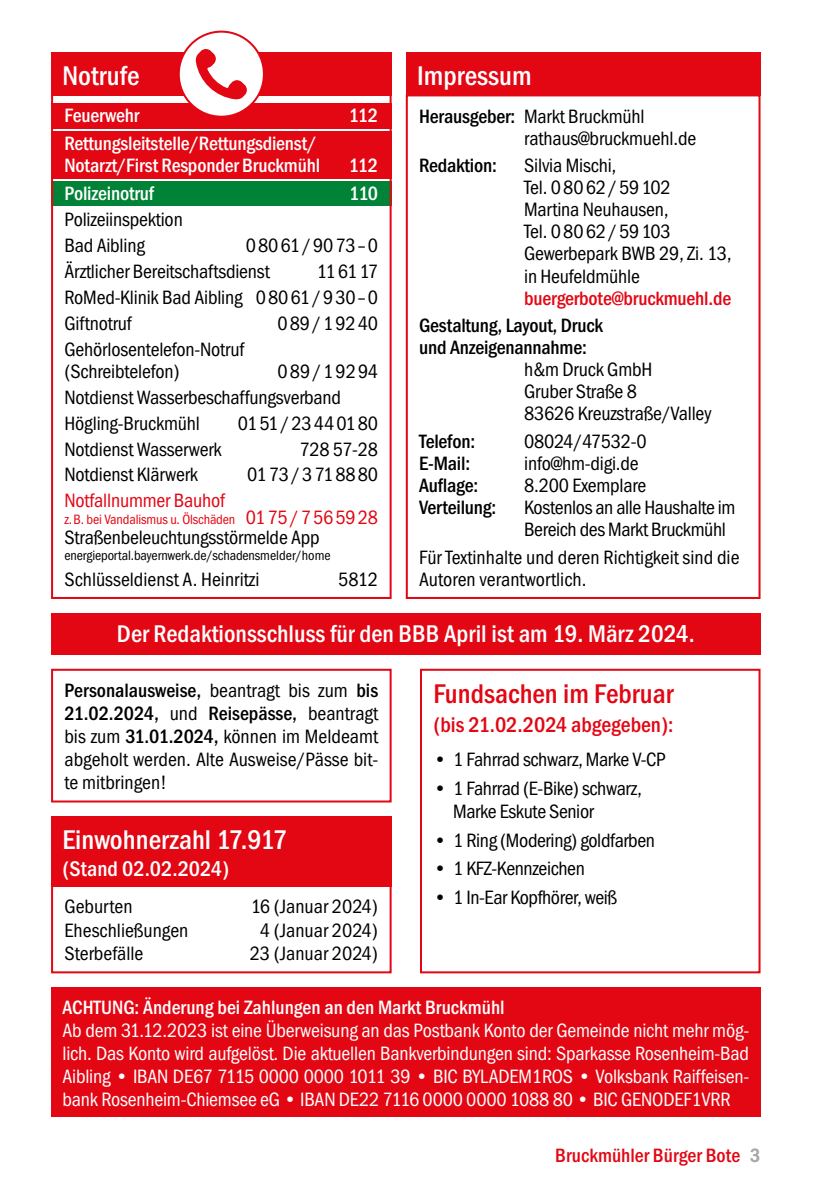
<style>
.page{position:relative;width:840px;height:1191px;background:#fff}
.page>*{position:absolute;margin:0;border:0;box-sizing:border-box;transform-origin:0 0}
.t1{font:700 28px "Franklin Gothic Cond";color:#fff}
.t2{font:700 28px "Franklin Gothic Cond";color:#e30613}
.t3{font:700 25px "Franklin Gothic Cond";color:#fff}
.t4{font:700 22px "Franklin Gothic Cond";color:#e30613}
.t5{font:700 22px "Franklin Gothic Cond";color:#fff}
.t6{font:20px/22px "Franklin Gothic Cond";letter-spacing:-.01em;color:#000}
.t7{font:20px/23px "Franklin Gothic Cond";letter-spacing:-.01em;color:#fff;text-align:justify}
.t8{font:700 20px/22.2px "Franklin Gothic Cond";letter-spacing:-.01em;color:#fff}
.t9{font:700 20px/22px "Franklin Gothic Cond";letter-spacing:-.01em;color:#000}
.t10{font:700 20px "Franklin Gothic Cond";color:#e30613}
.t11{font:20px "Franklin Gothic Cond";letter-spacing:-.01em;color:#e30613}
.t12{font:20px "Franklin Gothic Cond";letter-spacing:.045em;color:#000}
.t13{font:14px "Franklin Gothic Cond";letter-spacing:-.01em;color:#000}
.t14{font:14px "Franklin Gothic Cond";letter-spacing:-.01em;color:#e30613}
.s1{font-size:20px}
.s2{font-weight:700}
.s3{font-weight:800;color:#a8a8a7}
</style>
<div class="page">
<div style="left:51px;top:884px;width:340px;height:89px;border:2px solid #e30613"></div>
<div style="left:420px;top:669px;width:340px;height:304px;border:2px solid #e30613"></div>
<div style="left:51px;top:816px;width:340px;height:71px;background:#e30613"></div>
<div style="left:51px;top:103px;width:340px;height:25px;background:#e30613"></div>
<div style="left:51px;top:181px;width:340px;height:25px;background:#008237"></div>
<div style="left:51px;top:131px;width:340px;height:47px;background:#e30613"></div>
<div style="left:51px;top:94px;width:340px;height:505px;border:2px solid #e30613"></div>
<div style="left:405px;top:94px;width:355px;height:505px;border:2px solid #e30613"></div>
<div style="left:51px;top:52px;width:340px;height:44px;background:#e30613"></div>
<div style="left:405px;top:52px;width:355px;height:44px;background:#e30613"></div>
<div style="left:179px;top:32px;width:85px;height:85px;background:#fff;border-radius:50%"></div>
<div style="left:178px;top:31px;width:87px;height:87px;border:2px solid #e30613;border-radius:50%"></div>
<svg style="left:195px;top:49px;width:52px;height:50px"></svg>
<div style="left:51px;top:613px;width:709px;height:41px;background:#e30613"></div>
<div style="left:51px;top:987px;width:709px;height:130px;background:#e30613"></div>
<div style="left:51px;top:669px;width:340px;height:133px;border:2px solid #e30613"></div>
<h1 class="t1" style="left:62px;top:59px;width:79px">Notrufe</h1>
<h1 class="t1" style="left:417px;top:59px;width:116px">Impressum</h1>
<p class="t8" style="left:64px;top:105px;width:76px">Feuerwehr</p>
<p class="t8" style="left:348px;top:105px;width:31px">112</p>
<p class="t8" style="left:64px;top:133px;width:257px">Rettungsleitstelle/Rettungsdienst/<br>Notarzt/First Responder Bruckmühl</p>
<p class="t8" style="left:348px;top:155px;width:31px">112</p>
<p class="t8" style="left:64px;top:183px;width:91px">Polizeinotruf</p>
<p class="t8" style="left:349px;top:183px;width:30px">110</p>
<p class="t6" style="left:64px;top:207px;width:120px;line-height:25.8px">Polizeiinspektion<br>Bad Aibling</p>
<p class="t6" style="left:64px;top:233px;width:315px;line-height:25.8px;text-indent:181px">08061/9073–0<br>Ärztlicher Bereitschaftsdienst</p>
<p class="t6" style="left:64px;top:259px;width:315px;line-height:25.8px;text-align:justify;text-indent:252px">116117<br>RoMed-Klinik Bad Aibling 08061/930–0<br>Giftnotruf</p>
<p class="t12" style="left:277px;top:312px;width:102px">089/19240</p>
<p class="t6" style="left:64px;top:338px;width:181px">Gehörlosentelefon-Notruf (Schreibtelefon)</p>
<p class="t6" style="left:64px;top:358px;width:315px;line-height:25.8px;text-indent:213px">089/19294<br>Notdienst Wasserbeschaffungsverband<br>Högling-Bruckmühl</p>
<p class="t6" style="left:238px;top:412px;width:141px">0151/23440180</p>
<p class="t6" style="left:64px;top:438px;width:159px">Notdienst Wasserwerk</p>
<p class="t6" style="left:299px;top:438px;width:80px">728 57-28</p>
<p class="t6" style="left:64px;top:464px;width:135px">Notdienst Klärwerk</p>
<p class="t6" style="left:247px;top:464px;width:132px">0173/3718880</p>
<p class="t11" style="left:64px;top:489px;width:162px">Notfallnummer Bauhof</p>
<p class="t14" style="left:64px;top:511px;width:315px">z. B. bei Vandalismus u. Ölschäden <span class="s1">0175/7565928</span></p>
<p class="t6" style="left:64px;top:526px;width:257px">Straßenbeleuchtungsstörmelde App</p>
<p class="t13" style="left:64px;top:547px;width:267px">energieportal.bayernwerk.de/schadensmelder/home</p>
<p class="t6" style="left:64px;top:568px;width:196px">Schlüsseldienst A. Heinritzi</p>
<p class="t6" style="left:338px;top:568px;width:41px">5812</p>
<p class="t6" style="left:524px;top:105px;width:173px;text-indent:-105px"><span class="s2">Herausgeber:</span> Markt Bruckmühl rathaus@bruckmuehl.de</p>
<p class="t9" style="left:419px;top:155px;width:79px">Redaktion:</p>
<p class="t6" style="left:524px;top:155px;width:209px">Silvia Mischi,<br>Tel. 08062/59102<br>Martina Neuhausen,<br>Tel. 08062/59103<br>Gewerbepark BWB 29, Zi. 13, in Heufeldmühle</p>
<p class="t10" style="left:524px;top:286px;width:208px">buergerbote@bruckmuehl.de</p>
<p class="t9" style="left:419px;top:315px;width:185px">Gestaltung, Layout, Druck und Anzeigenannahme:</p>
<p class="t6" style="left:524px;top:359px;width:189px">h&amp;m Druck GmbH<br>Gruber Straße 8<br>83626 Kreuzstraße/Valley</p>
<p class="t9" style="left:419px;top:430px;width:57px">Telefon:</p>
<p class="t6" style="left:524px;top:430px;width:124px">08024/47532-0</p>
<p class="t9" style="left:419px;top:452px;width:52px">E-Mail:</p>
<p class="t6" style="left:524px;top:452px;width:116px">info@hm-digi.de</p>
<p class="t9" style="left:419px;top:474px;width:60px">Auflage:</p>
<p class="t6" style="left:524px;top:474px;width:124px">8.200 Exemplare</p>
<p class="t9" style="left:419px;top:496px;width:79px">Verteilung:</p>
<p class="t6" style="left:524px;top:496px;width:213px">Kostenlos an alle Haushalte im<br>Bereich des Markt Bruckmühl</p>
<p class="t6" style="left:419px;top:546px;width:322px">Für Textinhalte und deren Richtigkeit sind die<br>Autoren verantwortlich.</p>
<p class="t3" style="left:117px;top:620px;width:579px">Der Redaktionsschluss für den BBB April ist am 19. März 2024.</p>
<p class="t6" style="left:64px;top:679px;width:315px;line-height:23px;text-align:justify"><span class="s2">Personalausweise,</span> beantragt bis zum <span class="s2">bis 21.02.2024,</span> und <span class="s2">Reisepässe,</span> beantragt bis zum <span class="s2">31.01.2024,</span> können im Meldeamt abgeholt werden. Alte Ausweise/Pässe bit&shy;te mitbringen!</p>
<h1 class="t1" style="left:62px;top:824px;width:226px">Einwohnerzahl 17.917</h1>
<p class="t5" style="left:62px;top:855px;width:168px">(Stand 02.02.2024)</p>
<p class="t6" style="left:64px;top:895px;width:70px">Geburten</p>
<p class="t6" style="left:251px;top:895px;width:129px">16 (Januar 2024)</p>
<p class="t6" style="left:64px;top:919px;width:125px">Eheschließungen</p>
<p class="t6" style="left:260px;top:919px;width:119px">4 (Januar 2024)</p>
<p class="t6" style="left:64px;top:942px;width:81px">Sterbefälle</p>
<p class="t6" style="left:249px;top:942px;width:130px">23 (Januar 2024)</p>
<h1 class="t2" style="left:433px;top:678px;width:241px">Fundsachen im Februar</h1>
<p class="t4" style="left:433px;top:712px;width:241px">(bis 21.02.2024 abgegeben):</p>
<p class="t6" style="left:433px;top:748px;width:234px">• 1 Fahrrad schwarz, Marke V-CP</p>
<p class="t6" style="left:453px;top:777px;width:190px;line-height:23px;text-indent:-20px">• 1 Fahrrad (E-Bike) schwarz,<br>Marke Eskute Senior</p>
<p class="t6" style="left:433px;top:829px;width:223px">• 1 Ring (Modering) goldfarben</p>
<p class="t6" style="left:433px;top:857px;width:153px">• 1 KFZ-Kennzeichen</p>
<p class="t6" style="left:433px;top:886px;width:185px">• 1 In-Ear Kopfhörer, weiß</p>
<p class="t8" style="left:62px;top:996px;width:443px">ACHTUNG: Änderung bei Zahlungen an den Markt Bruckmühl</p>
<p class="t7" style="left:62px;top:1019px;width:688px">Ab dem 31.12.2023 ist eine Überweisung an das Postbank Konto der Gemeinde nicht mehr mög&shy;lich. Das Konto wird aufgelöst. Die aktuellen Bankverbindungen sind: Sparkasse Rosenheim-Bad Aibling • IBAN DE67 7115 0000 0000 1011 39 • BIC BYLADEM1ROS • Volksbank Raiffeisen&shy;bank Rosenheim-Chiemsee eG • IBAN DE22 7116 0000 0000 1088 80 • BIC GENODEF1VRR</p>
<p class="t10" style="left:555px;top:1143px;width:207px">Bruckmühler Bürger Bote <span class="s3">3</span></p>
</div>
